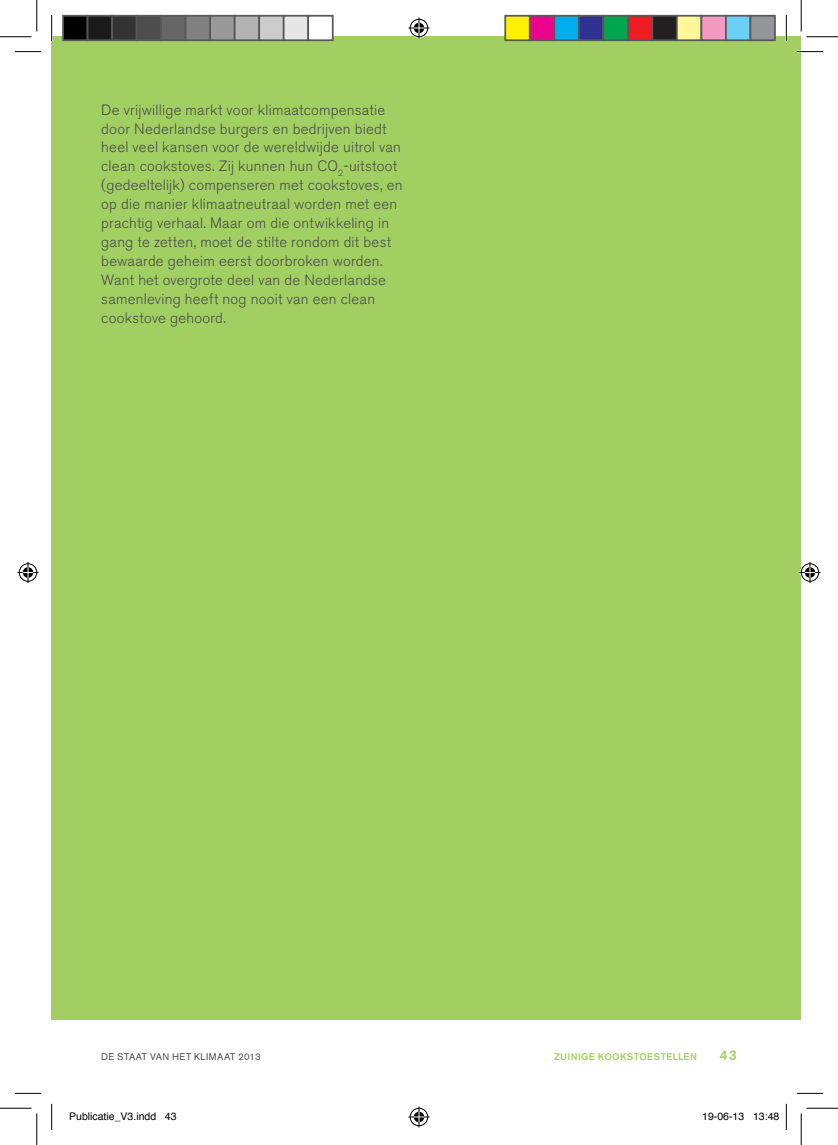
<style>
.page{position:relative;width:838px;height:1145px;background:#fff}
.page>*{position:absolute;margin:0;border:0;box-sizing:border-box;transform-origin:0 0}
.t1{font:300 14.88px/18.9px "Akzidenz Grotesk BQ";letter-spacing:.015em;color:#4b4c4d}
.t2{font:500 14px "Akzidenz Grotesk BQ";color:#a2cf62}
.t3{font:10.5px "Helvetica";color:#000}
.t4{font:9.62px "Akzidenz Grotesk BQ";letter-spacing:.045em;color:#4b4c4d}
.t5{font:500 9.62px "Akzidenz Grotesk BQ";letter-spacing:.04em;color:#a2cf62}
</style>
<div class="page">
<div style="left:52px;top:37px;width:749px;height:983px;background:#a2cf62"></div>
<hr style="left:796px;top:51px;width:27px;height:2px;background:#fff">
<hr style="left:51px;top:15px;width:2px;height:26px;background:#fff">
<hr style="left:785px;top:15px;width:2px;height:26px;background:#fff">
<svg style="left:15px;top:51px;width:26px;height:1px"></svg>
<svg style="left:796px;top:51px;width:27px;height:1px"></svg>
<svg style="left:15px;top:1093px;width:26px;height:1px"></svg>
<svg style="left:796px;top:1093px;width:27px;height:1px"></svg>
<svg style="left:51px;top:15px;width:1px;height:26px"></svg>
<svg style="left:51px;top:1104px;width:1px;height:26px"></svg>
<svg style="left:786px;top:15px;width:1px;height:26px"></svg>
<svg style="left:786px;top:1104px;width:1px;height:26px"></svg>
<hr style="left:0;top:36px;width:32px;height:1px;background:#000">
<hr style="left:806px;top:36px;width:31px;height:1px;background:#000">
<hr style="left:0;top:1108px;width:32px;height:1px;background:#000">
<hr style="left:806px;top:1108px;width:31px;height:1px;background:#000">
<hr style="left:36px;top:0;width:1px;height:31px;background:#000">
<hr style="left:36px;top:1113px;width:1px;height:32px;background:#000">
<hr style="left:800px;top:0;width:1px;height:31px;background:#000">
<hr style="left:800px;top:1113px;width:1px;height:32px;background:#000">
<svg style="left:408px;top:18px;width:21px;height:21px"></svg>
<svg style="left:408px;top:1106px;width:21px;height:21px"></svg>
<svg style="left:18px;top:562px;width:21px;height:21px"></svg>
<svg style="left:799px;top:562px;width:21px;height:21px"></svg>
<div style="left:63px;top:16px;width:25px;height:24px;background:#000"></div>
<div style="left:62px;top:15px;width:26px;height:26px;border:2px solid #595959"></div>
<div style="left:88px;top:16px;width:24px;height:24px;background:#1a1a1a"></div>
<div style="left:87px;top:15px;width:26px;height:26px;border:2px solid #595959"></div>
<div style="left:112px;top:16px;width:25px;height:24px;background:#333"></div>
<div style="left:111px;top:15px;width:26px;height:26px;border:2px solid #595959"></div>
<div style="left:137px;top:16px;width:24px;height:24px;background:#4d4d4d"></div>
<div style="left:136px;top:15px;width:26px;height:26px;border:2px solid #595959"></div>
<div style="left:161px;top:16px;width:25px;height:24px;background:#666"></div>
<div style="left:160px;top:15px;width:26px;height:26px;border:2px solid #595959"></div>
<div style="left:186px;top:16px;width:24px;height:24px;background:#808080"></div>
<div style="left:185px;top:15px;width:26px;height:26px;border:2px solid #595959"></div>
<div style="left:210px;top:16px;width:25px;height:24px;background:#999"></div>
<div style="left:209px;top:15px;width:26px;height:26px;border:2px solid #595959"></div>
<div style="left:235px;top:16px;width:24px;height:24px;background:#b3b3b3"></div>
<div style="left:234px;top:15px;width:26px;height:26px;border:2px solid #595959"></div>
<div style="left:259px;top:16px;width:25px;height:24px;background:#ccc"></div>
<div style="left:258px;top:15px;width:26px;height:26px;border:2px solid #595959"></div>
<div style="left:284px;top:16px;width:24px;height:24px;background:#e6e6e6"></div>
<div style="left:283px;top:15px;width:26px;height:26px;border:2px solid #595959"></div>
<div style="left:308px;top:16px;width:25px;height:24px;background:#fff"></div>
<div style="left:307px;top:15px;width:26px;height:26px;border:2px solid #595959"></div>
<div style="left:505px;top:16px;width:24px;height:24px;background:#fff101"></div>
<div style="left:504px;top:15px;width:26px;height:26px;border:2px solid #595959"></div>
<div style="left:529px;top:16px;width:25px;height:24px;background:#ed028c"></div>
<div style="left:529px;top:15px;width:26px;height:26px;border:2px solid #595959"></div>
<div style="left:554px;top:16px;width:24px;height:24px;background:#00aeef"></div>
<div style="left:553px;top:15px;width:26px;height:26px;border:2px solid #595959"></div>
<div style="left:578px;top:16px;width:25px;height:24px;background:#2e3092"></div>
<div style="left:578px;top:15px;width:26px;height:26px;border:2px solid #595959"></div>
<div style="left:603px;top:16px;width:24px;height:24px;background:#00a54f"></div>
<div style="left:602px;top:15px;width:26px;height:26px;border:2px solid #595959"></div>
<div style="left:627px;top:16px;width:25px;height:24px;background:#ee1d23"></div>
<div style="left:627px;top:15px;width:26px;height:26px;border:2px solid #595959"></div>
<div style="left:652px;top:16px;width:24px;height:24px;background:#231f20"></div>
<div style="left:651px;top:15px;width:26px;height:26px;border:2px solid #595959"></div>
<div style="left:676px;top:16px;width:25px;height:24px;background:#fff79a"></div>
<div style="left:676px;top:15px;width:26px;height:26px;border:2px solid #595959"></div>
<div style="left:701px;top:16px;width:24px;height:24px;background:#f499c2"></div>
<div style="left:700px;top:15px;width:26px;height:26px;border:2px solid #595959"></div>
<div style="left:725px;top:16px;width:25px;height:24px;background:#6bcff6"></div>
<div style="left:725px;top:15px;width:26px;height:26px;border:2px solid #595959"></div>
<div style="left:750px;top:16px;width:24px;height:24px;background:#939598"></div>
<div style="left:749px;top:15px;width:26px;height:26px;border:2px solid #595959"></div>
<p class="t1" style="left:101px;top:100px;width:302px">De vrijwillige markt voor klimaatcompensatie door Nederlandse burgers en bedrijven biedt heel veel kansen voor de wereldwijde uitrol van clean cookstoves. Zij kunnen hun CO<sub>2</sub>-uitstoot (gedeeltelijk) compenseren met cookstoves, en op die manier klimaatneutraal worden met een prachtig verhaal. Maar om die ontwikkeling in gang te zetten, moet de stilte rondom dit best bewaarde geheim eerst doorbroken worden.<br>Want het overgrote deel van de Nederlandse samenleving heeft nog nooit van een clean cookstove gehoord.</p>
<p class="t4" style="left:101px;top:1051px;width:161px">DE STAAT VAN HET KLIMAAT 2013</p>
<p class="t2" style="left:719px;top:1046px;width:18px">43</p>
<p class="t5" style="left:554px;top:1050px;width:20px">ZUINIGE</p>
<p class="t5" style="left:597px;top:1050px;width:30px">KOOKST</p>
<p class="t5" style="left:639px;top:1050px;width:15px">OESTELLEN</p>
<p class="t3" style="left:69px;top:1108px;width:109px">Publicatie_V3.indd 43</p>
<p class="t3" style="left:702px;top:1108px;width:79px">19-06-13 13:48</p>
</div>
